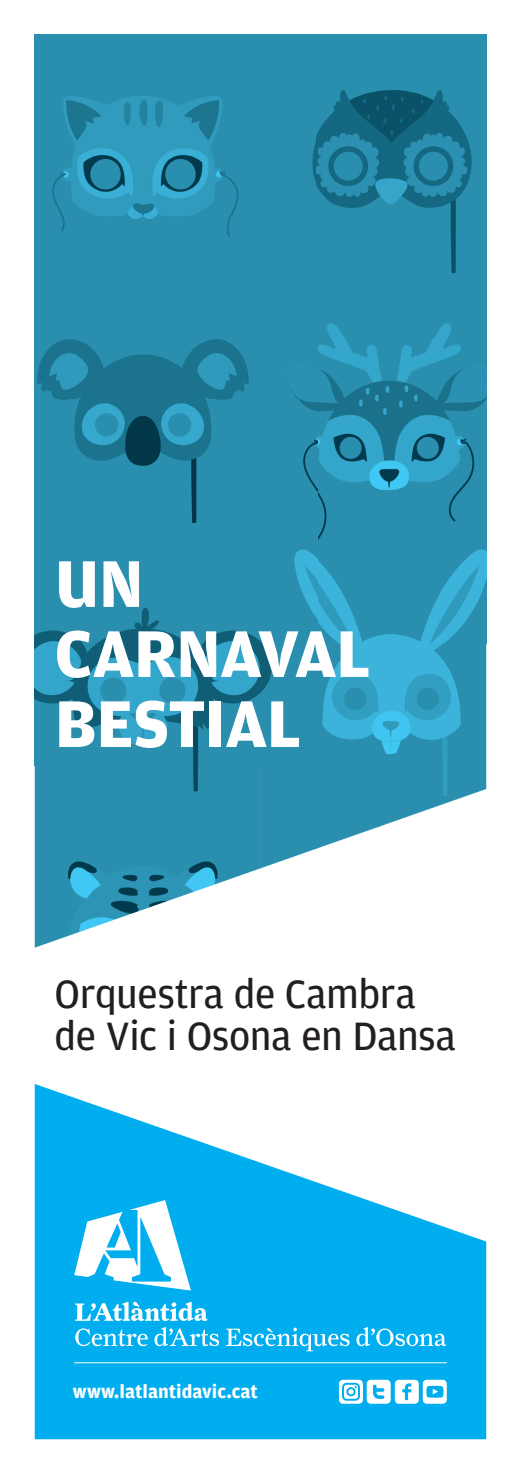
<style>
.page{position:relative;width:521px;height:1474px;background:#fff}
.page>*{position:absolute;margin:0;border:0;box-sizing:border-box;transform-origin:0 0}
.t1{font:700 70px/70px "Amplitude";letter-spacing:-.01em;color:#fff}
.t2{font:42px/42px "Amplitude";letter-spacing:-.01em;color:#231f20}
.t3{font:700 19.25px "Amplitude";color:#fff}
</style>
<div class="page">
<svg style="left:35px;top:1084px;width:451px;height:355px;fill:#00aeef"></svg>
<svg style="left:75px;top:1301px;width:132px;height:19px"></svg>
<svg style="left:75px;top:1328px;width:73px;height:18px"></svg>
<svg style="left:154px;top:1326px;width:65px;height:20px"></svg>
<svg style="left:226px;top:1327px;width:123px;height:24px;background:#39c0f2"></svg>
<svg style="left:356px;top:1326px;width:90px;height:20px;background:#41c2f2"></svg>
<svg style="left:74px;top:1200px;width:117px;height:90px"></svg>
<hr style="left:74px;top:1362px;width:373px;height:1px;background:#fff">
<svg style="left:339px;top:1379px;width:108px;height:24px"></svg>
<img style="left:35px;top:35px;width:282px;height:730px">
<img style="left:317px;top:35px;width:169px;height:791px">
<img style="left:35px;top:765px;width:226px;height:182px">
<img style="left:260px;top:765px;width:57px;height:103px">
<img style="left:317px;top:826px;width:64px;height:22px">
<h1 class="t1" style="left:55px;top:549px;width:317px">UN<br>CARNAVAL<br>BESTIAL</h1>
<p class="t2" style="left:55px;top:972px;width:403px">Orquestra de Cambra de Vic i Osona en Dansa</p>
<p class="t3" style="left:73px;top:1380px;width:187px">www.latlantidavic.cat</p>
</div>
